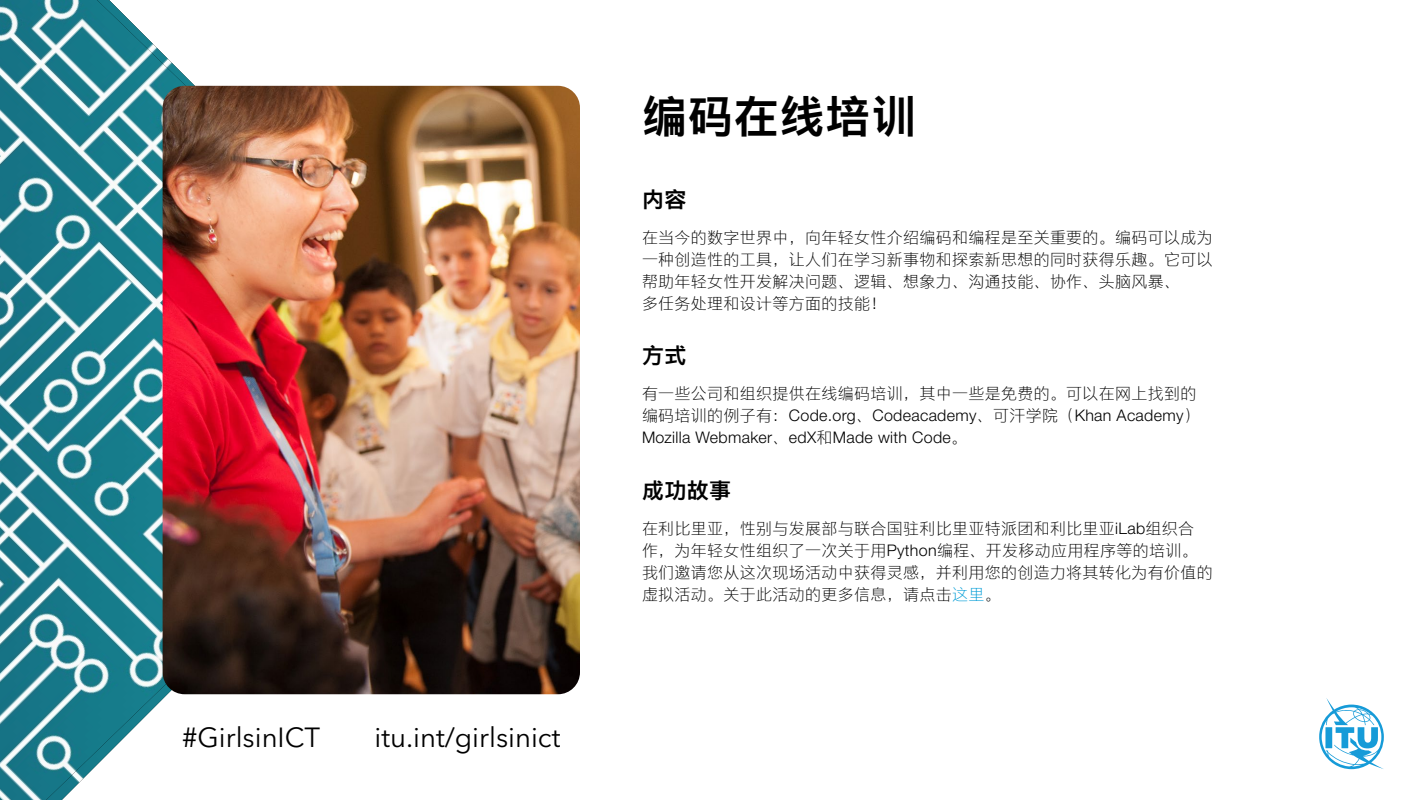
<style>
.page{position:relative;width:1420px;height:800px;background:#fff}
.page>*{position:absolute;margin:0;border:0;box-sizing:border-box;transform-origin:0 0}
.Titre_1{font:45px "M Ying Hei PRC W7";letter-spacing:.02em;color:#000}
.t1{font:27.5px "Avenir Next LT Pro";color:#000}
.Titre_2{font:22px "M Ying Hei PRC W7";letter-spacing:.02em;color:#000}
.Texte{font:16px/22px "M Ying Hei PRC W3";letter-spacing:.02em;color:#000}
.s1{color:#009cd6}
</style>
<div class="page">
<svg style="left:0;top:0;width:485px;height:800px"></svg>
<svg style="left:1319px;top:698px;width:65px;height:71px"></svg>
<img style="left:163px;top:86px;width:417px;height:608px">
<p class="t1" style="left:182px;top:721px;width:139px">#GirlsinICT</p>
<p class="t1" style="left:374px;top:721px;width:187px">itu.int/girlsinict</p>
<h1 class="Titre_1" style="left:642px;top:89px;width:276px">编码在线培训</h1>
<h2 class="Titre_2" style="left:642px;top:185px;width:46px">内容</h2>
<p class="Texte" style="left:642px;top:226px;width:572px">在当今的数字世界中，向年轻女性介绍编码和编程是至关重要的。编码可以成为一种创造性的工具，让人们在学习新事物和探索新思想的同时获得乐趣。它可以帮助年轻女性开发解决问题、逻辑、想象力、沟通技能、协作、头脑风暴、<br>多任务处理和设计等方面的技能！</p>
<h2 class="Titre_2" style="left:642px;top:342px;width:46px">方式</h2>
<p class="Texte" style="left:642px;top:383px;width:559px">有一些公司和组织提供在线编码培训，其中一些是免费的。可以在网上找到的编码培训的例子有：Code.org、Codeacademy、可汗学院（Khan Academy）<br>Mozilla Webmaker、edX和Made with Code。</p>
<h2 class="Titre_2" style="left:642px;top:476px;width:91px">成功故事</h2>
<p class="Texte" style="left:642px;top:517px;width:572px">在利比里亚，性别与发展部与联合国驻利比里亚特派团和利比里亚iLab组织合作，为年轻女性组织了一次关于用Python编程、开发移动应用程序等的培训。我们邀请您从这次现场活动中获得灵感，并利用您的创造力将其转化为有价值的虚拟活动。关于此活动的更多信息，请点击<span class="s1">这里</span>。</p>
</div>
